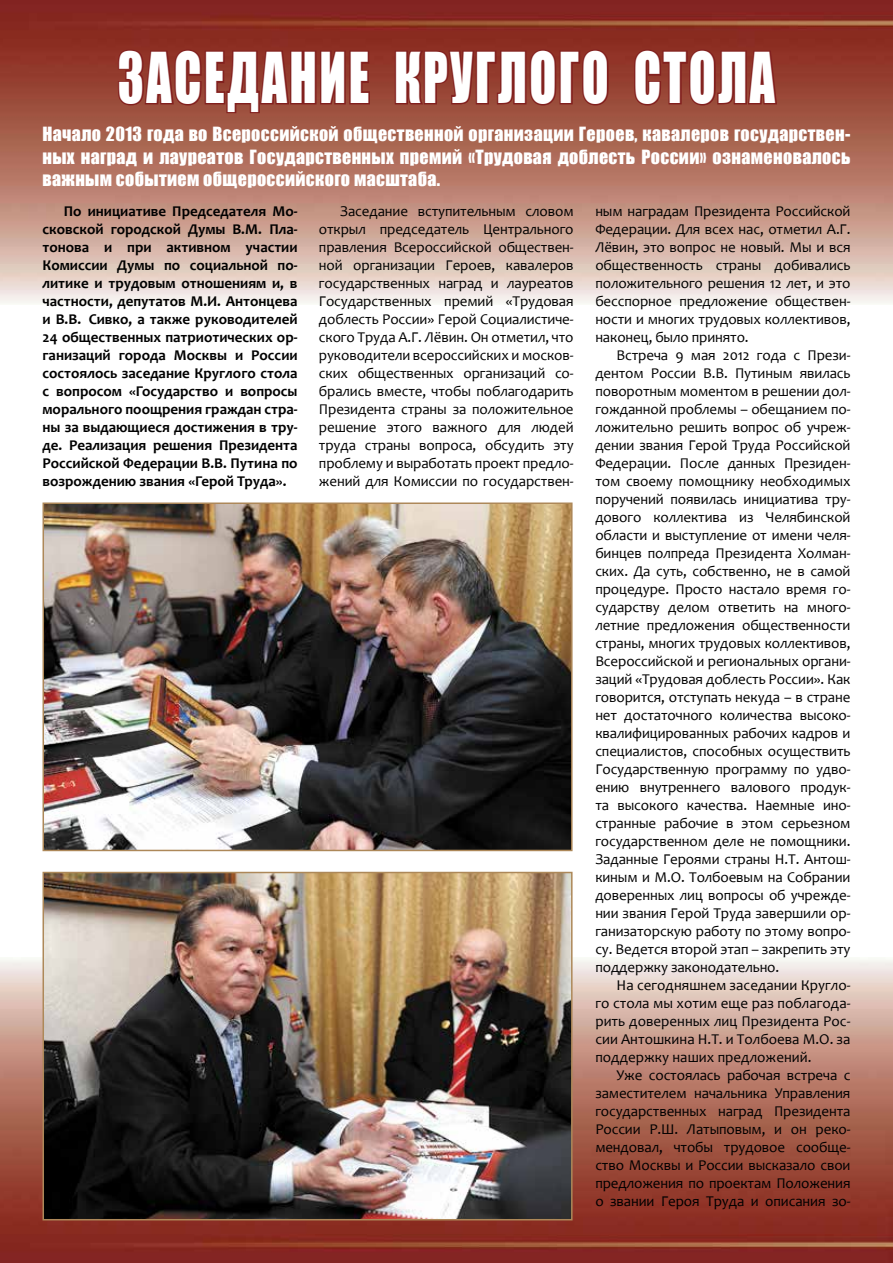
<style>
.page{position:relative;width:893px;height:1263px;background:#fff}
.page>*{position:absolute;margin:0;border:0;box-sizing:border-box;transform-origin:0 0}
.t1{font:64.35px "Impact";letter-spacing:.05em;color:#fff;scale:.77 1}
.t2{font:18px/22.5px "Impact";letter-spacing:.02em;color:#fff;text-align:justify}
.t3{font:15px/18px "Candara";letter-spacing:-.01em;color:#000;text-align:justify}
.t4{font:700 15px/18px "Candara";color:#000;text-align:justify}
</style>
<div class="page">
<img style="left:0;top:0;width:893px;height:304px">
<img style="left:0;top:958px;width:893px;height:305px">
<svg style="left:116px;top:27px;width:255px;height:88px"></svg>
<svg style="left:393px;top:47px;width:217px;height:257px"></svg>
<svg style="left:632px;top:27px;width:147px;height:81px"></svg>
<img style="left:46px;top:875px;width:524px;height:342px">
<div style="left:43px;top:872px;width:530px;height:348px;border:2px solid #ad8859"></div>
<img style="left:46px;top:505px;width:524px;height:343px">
<div style="left:43px;top:502px;width:530px;height:349px;border:2px solid #ad8859"></div>
<h1 class="t1" style="left:118px;top:28px;width:75px">ЗАСЕДАНИЕ</h1>
<h1 class="t1" style="left:394px;top:28px;width:496px">Круглого стола</h1>
<p class="t2" style="left:43px;top:123px;width:809px">Начало 2013 года во Всероссийской общественной организации Героев, кавалеров государствен&shy;ных наград и лауреатов Государственных премий «Трудовая доблесть России» ознаменовалось важным событием общероссийского масштаба.</p>
<p class="t4" style="left:43px;top:202px;width:257px;text-indent:21px">По инициативе Председателя Мо&shy;сковской городской Думы В.М. Пла&shy;тонова и при активном участии Комиссии Думы по социальной по&shy;литике и трудовым отношениям и, в частности, депутатов М.И. Антонцева и В.В. Сивко, а также руководителей 24 общественных патриотических ор&shy;ганизаций города Москвы и России состоялось заседание Круглого стола с вопросом «Государство и вопросы морального поощрения граждан стра&shy;ны за выдающиеся достижения в тру&shy;де. Реализация решения Президента Российской Федерации В.В. Путина по возрождению звания «Герой Труда».</p>
<p class="t3" style="left:319px;top:202px;width:256px;text-indent:21px">Заседание вступительным словом открыл председатель Центрального правления Всероссийской обществен&shy;ной организации Героев, кавалеров государственных наград и лауреатов Государственных премий «Трудовая доблесть России» Герой Социалистиче&shy;ского Труда А.Г. Лёвин. Он отметил, что руководители всероссийских и москов&shy;ских общественных организаций со&shy;брались вместе, чтобы поблагодарить Президента страны за положительное решение этого важного для людей труда страны вопроса, обсудить эту проблему и выработать проект предло&shy;жений для Комиссии по государствен-</p>
<p class="t3" style="left:595px;top:202px;width:257px">ным наградам Президента Российской Федерации. Для всех нас, отметил А.Г.<br>Лёвин, это вопрос не новый. Мы и вся общественность страны добивались положительного решения 12 лет, и это бесспорное предложение обществен&shy;ности и многих трудовых коллективов, наконец, было принято.</p>
<p class="t3" style="left:595px;top:346px;width:257px;text-indent:21px">Встреча 9 мая 2012 года с Прези&shy;дентом России В.В. Путиным явилась поворотным моментом в решении дол&shy;гожданной проблемы – обещанием по&shy;ложительно решить вопрос об учреж&shy;дении звания Герой Труда Российской Федерации. После данных Президен&shy;том своему помощнику необходимых поручений появилась инициатива тру&shy;дового коллектива из Челябинской области и выступление от имени челя&shy;бинцев полпреда Президента Холман&shy;ских. Да суть, собственно, не в самой процедуре. Просто настало время го&shy;сударству делом ответить на много&shy;летние предложения общественности страны, многих трудовых коллективов, Всероссийской и региональных органи&shy;заций «Трудовая доблесть России». Как говорится, отступать некуда – в стране нет достаточного количества высоко&shy;квалифицированных рабочих кадров и специалистов, способных осуществить Государственную программу по удво&shy;ению внутреннего валового продук&shy;та высокого качества. Наемные ино&shy;странные рабочие в этом серьезном государственном деле не помощники.<br>Заданные Героями страны Н.Т. Антош&shy;киным и М.О. Толбоевым на Собрании доверенных лиц вопросы об учрежде&shy;нии звания Герой Труда завершили ор&shy;ганизаторскую работу по этому вопро&shy;су. Ведется второй этап – закрепить эту поддержку законодательно.</p>
<p class="t3" style="left:595px;top:976px;width:257px;text-indent:21px">На сегодняшнем заседании Кругло&shy;го стола мы хотим еще раз поблагода&shy;рить доверенных лиц Президента Рос&shy;сии Антошкина Н.Т. и Толбоева М.О. за поддержку наших предложений.</p>
<p class="t3" style="left:595px;top:1066px;width:257px;text-indent:21px">Уже состоялась рабочая встреча с заместителем начальника Управления государственных наград Президента России Р.Ш. Латыповым, и он реко&shy;мендовал, чтобы трудовое сообще&shy;ство Москвы и России высказало свои предложения по проектам Положения о звании Героя Труда и описания зо-</p>
</div>
